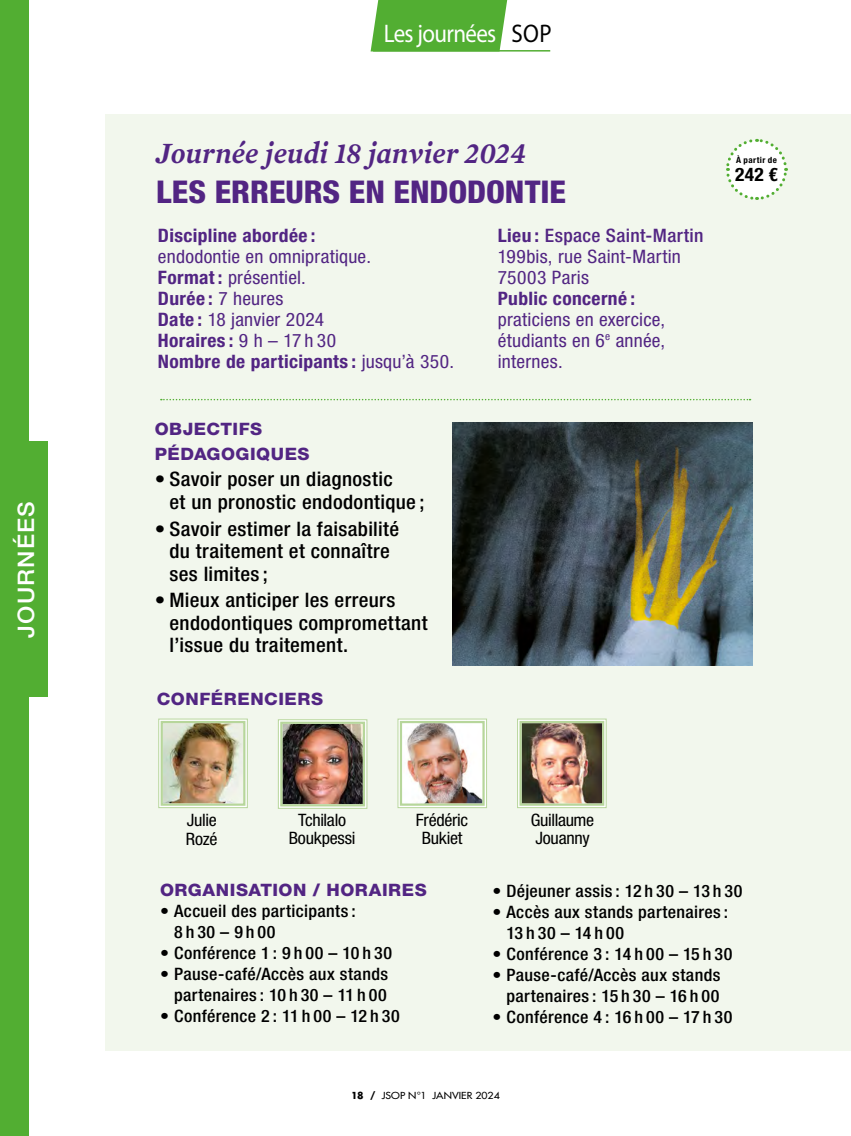
<style>
.page{position:relative;width:851px;height:1136px;background:#fff}
.page>*{position:absolute;margin:0;border:0;box-sizing:border-box;transform-origin:0 0}
.t1{font:800 condensed 31.35px "Helvetica Neue LT Std";color:#522583;scale:1.05 1}
.t2{font:italic 600 30px "Mercury Text G1";letter-spacing:.005em;color:#522583;scale:.95 1}
.t3{font:25.5px "Myriad Pro";letter-spacing:-.03em;color:#fff;scale:.9 1}
.t4{font:500 22.8px "Helvetica Neue LT Std";letter-spacing:.05em;color:#fff;scale:1.05 1}
.t5{font:500 condensed 19.95px/22.5px "Helvetica Neue LT Std";letter-spacing:.015em;color:#000;scale:1.05 1}
.t6{font:condensed 18.6px/21px "Helvetica Neue LT Std";letter-spacing:.01em;color:#522583;scale:1.05 1}
.t7{font:700 condensed 18.6px "Helvetica Neue LT Std";letter-spacing:.02em;color:#522583;scale:1.05 1}
.t8{font:700 condensed 18.6px "Helvetica Neue LT Std";color:#000;scale:1.05 1}
.t9{font:500 condensed 17.1px/21px "Helvetica Neue LT Std";letter-spacing:.02em;color:#000;scale:1.05 1}
.t10{font:condensed 17.1px/18px "Helvetica Neue LT Std";letter-spacing:-.015em;color:#000;scale:1.05 1}
.t11{font:800 17.1px/24px "Helvetica Neue LT Std";letter-spacing:.03em;color:#522583;scale:1.05 1}
.t12{font:500 9.45px "Futura Std";letter-spacing:.005em;color:#000;scale:1.11 1}
.t13{font:700 condensed 8.55px "Helvetica Neue LT Std";letter-spacing:.04em;color:#000;scale:1.05 1}
.s1{color:#000}
.s2{font-weight:700}
.s3{font-weight:500}
</style>
<div class="page">
<div style="left:106px;top:115px;width:744px;height:935px;background:#f2f7ed"></div>
<img style="left:397px;top:718px;width:90px;height:90px">
<div style="left:400px;top:720px;width:84px;height:85px;border:2px solid #b7d69b"></div>
<img style="left:517px;top:718px;width:90px;height:90px">
<div style="left:519px;top:720px;width:85px;height:85px;border:2px solid #b7d69b"></div>
<svg style="left:161px;top:399px;width:589px;height:1px"></svg>
<svg style="left:726px;top:138px;width:62px;height:62px"></svg>
<img style="left:277px;top:719px;width:90px;height:90px">
<div style="left:280px;top:721px;width:85px;height:85px;border:2px solid #b7d69b"></div>
<img style="left:158px;top:718px;width:90px;height:90px">
<div style="left:161px;top:720px;width:84px;height:85px;border:2px solid #b7d69b"></div>
<img style="left:452px;top:422px;width:300px;height:243px">
<div style="left:370px;top:0;width:137px;height:51px;background:#52ae32"></div>
<hr style="left:373px;top:50px;width:177px;height:2px;background:#52ae32">
<div style="left:0;top:0;width:29px;height:1135px;background:#52ae32"></div>
<div style="left:10px;top:441px;width:38px;height:256px;background:#52ae32"></div>
<h3 class="t4" style="left:12px;top:637px;width:131px;rotate:-90deg">JOURNÉES</h3>
<h3 class="t3" style="left:383px;top:17px;width:188px">Les journées <span class="s1">SOP</span></h3>
<h2 class="t2" style="left:156px;top:131px;width:391px">Journée jeudi 18 janvier 2024</h2>
<h1 class="t1" style="left:156px;top:172px;width:392px">LES ERREURS EN ENDODONTIE</h1>
<p class="t7" style="left:158px;top:224px;width:151px">Discipline abordée :</p>
<p class="t6" style="left:158px;top:245px;width:283px">endodontie en omnipratique.<br><span class="s2">Format :</span> présentiel.<br><span class="s2">Durée :</span> 7 heures<br><span class="s2">Date :</span> 18 janvier 2024<br><span class="s2">Horaires :</span> 9 h – 17 h 30<br><span class="s2">Nombre de participants :</span> jusqu’à 350.</p>
<p class="t11" style="left:155px;top:417px;width:149px">OBJECTIFS<br>PÉDAGOGIQUES</p>
<p class="t5" style="left:169px;top:467px;width:244px;text-indent:-15px">• Savoir poser un diagnostic<br>et un pronostic endodontique ;</p>
<p class="t5" style="left:169px;top:517px;width:220px;text-indent:-15px">• Savoir estimer la faisabilité du traitement et connaître ses limites ;</p>
<p class="t5" style="left:169px;top:588px;width:247px;text-indent:-15px">• Mieux anticiper les erreurs endodontiques compromettant l’issue du traitement.</p>
<p class="t11" style="left:157px;top:687px;width:160px">CONFÉRENCIERS</p>
<p class="t6" style="left:497px;top:224px;width:197px"><span class="s2">Lieu :</span> <span class="s3">Espace Saint-Martin<br></span>199bis, rue Saint-Martin<br>75003 Paris</p>
<p class="t7" style="left:497px;top:287px;width:132px">Public concerné :</p>
<p class="t6" style="left:497px;top:308px;width:161px;text-align:justify">praticiens en exercice, étudiants en 6<sup>e</sup> année, internes.</p>
<p class="t13" style="left:736px;top:155px;width:40px">À partir de</p>
<p class="t8" style="left:735px;top:163px;width:42px">242 €</p>
<p class="t10" style="left:186px;top:809px;width:31px;line-height:19.5px">Julie<br>Rozé</p>
<p class="t10" style="left:288px;top:810px;width:65px;text-align:center">Tchilalo<br>Boukpessi</p>
<p class="t10" style="left:416px;top:810px;width:51px;text-align:center">Frédéric<br>Bukiet</p>
<p class="t10" style="left:530px;top:810px;width:62px">Guillaume<br>Jouanny</p>
<p class="t11" style="left:160px;top:877px;width:255px">ORGANISATION / HORAIRES</p>
<p class="t9" style="left:174px;top:899px;width:174px;text-indent:-14px">• Accueil des participants :<br>8h30 – 9h00</p>
<p class="t9" style="left:160px;top:941px;width:222px">• Conférence 1 : 9 h 00 – 10 h 30</p>
<p class="t9" style="left:160px;top:962px;width:219px;text-align:right">• Pause-café/Accès aux stands partenaires : 10 h 30 – 11 h 00</p>
<p class="t9" style="left:160px;top:1004px;width:230px">• Conférence 2 : 11 h 00 – 12 h 30</p>
<p class="t9" style="left:492px;top:879px;width:240px">• Déjeuner assis : 12 h 30 – 13 h 30</p>
<p class="t9" style="left:506px;top:900px;width:213px;text-indent:-14px">• Accès aux stands partenaires :<br>13h30 – 14h00</p>
<p class="t9" style="left:492px;top:942px;width:230px">• Conférence 3 : 14 h 00 – 15 h 30</p>
<p class="t9" style="left:492px;top:963px;width:219px;text-align:right">• Pause-café/Accès aux stands partenaires : 15 h 30 – 16 h 00</p>
<p class="t9" style="left:492px;top:1005px;width:230px">• Conférence 4 : 16 h 00 – 17 h 30</p>
<p class="t12" style="left:351px;top:1089px;width:135px"><span class="s2">18 /</span> JSOP N°1 JANVIER 2024</p>
</div>
